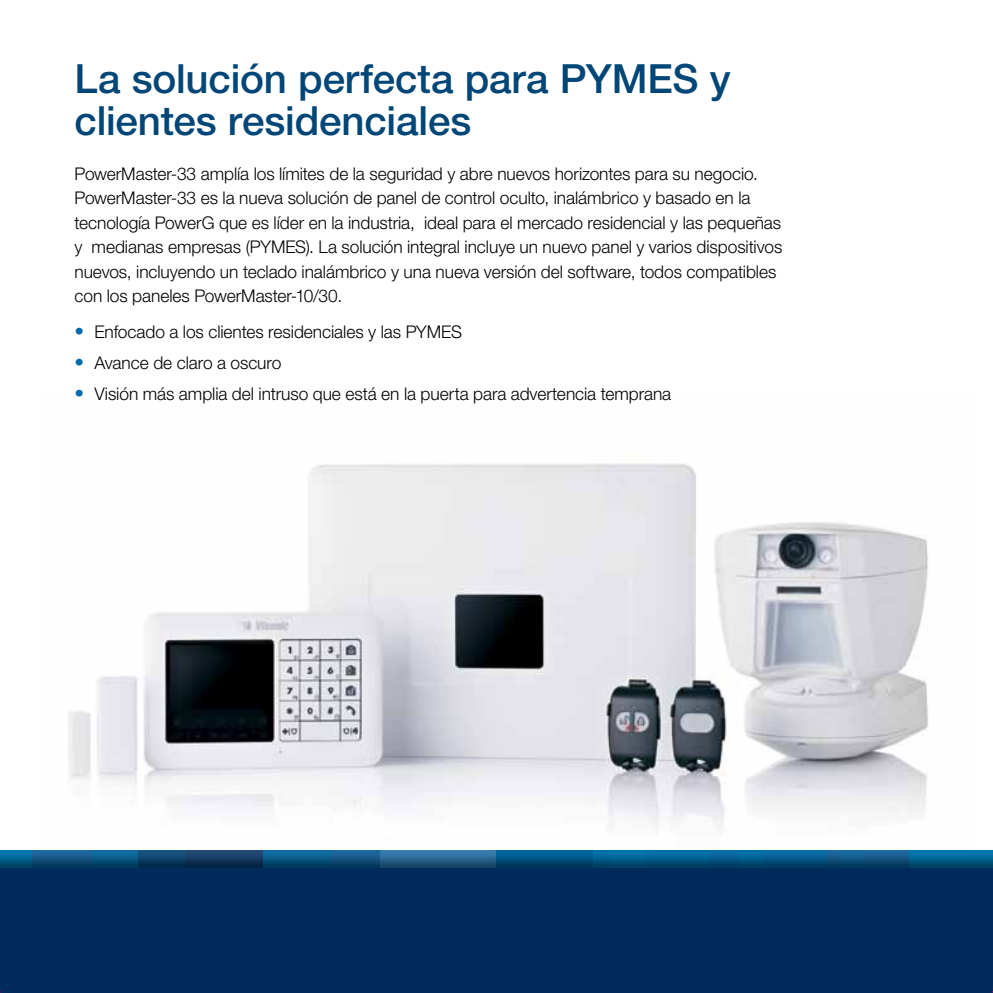
<style>
.page{position:relative;width:993px;height:993px;background:#fff}
.page>*{position:absolute;margin:0;border:0;box-sizing:border-box;transform-origin:0 0}
.t1{font:500 40.25px/42px "Helvetica Neue LT Pro";letter-spacing:-.005em;color:#004677}
.t2{font:300 19.25px "Helvetica Neue LT Pro";color:#0069aa}
.t3{font:300 17.5px/24.5px "Helvetica Neue LT Pro";letter-spacing:-.005em;color:#000}
</style>
<div class="page">
<img style="left:68px;top:463px;width:860px;height:366px">
<div style="left:0;top:850px;width:992px;height:142px;background:#002b5c"></div>
<img style="left:0;top:850px;width:992px;height:16px">
<hr style="left:0;top:0;width:1px;height:233px;background:#002b5c">
<h1 class="t1" style="left:74px;top:58px;width:657px">La solución perfecta para PYMES y clientes residenciales</h1>
<p class="t3" style="left:74px;top:161px;width:684px">PowerMaster-33 amplía los límites de la seguridad y abre nuevos horizontes para su negocio.</p>
<p class="t3" style="left:74px;top:185px;width:677px">PowerMaster-33 es la nueva solución de panel de control oculto, inalámbrico y basado en la</p>
<p class="t3" style="left:424px;top:210px;width:358px">ideal para el mercado residencial y las pequeñas</p>
<p class="t3" style="left:92px;top:210px;width:692px;text-indent:-17px">tecnología PowerG que es líder en la industria,<br>medianas empresas (PYMES .) La solución integral incluye un nuevo panel y varios dispositivos</p>
<p class="t3" style="left:74px;top:234px;width:703px">y<br>nuevos, incluyendo un teclado inalámbrico y una nueva versión del software, todos compatibles con los paneles PowerMaster-10/30.</p>
<p class="t3" style="left:94px;top:319px;width:369px">Enfocado a los clientes residenciales y las PYMES</p>
<p class="t2" style="left:74px;top:319px;width:11px">•</p>
<p class="t2" style="left:74px;top:350px;width:11px">•</p>
<p class="t2" style="left:74px;top:381px;width:11px">•</p>
<p class="t3" style="left:94px;top:350px;width:188px">Avance de claro a oscuro</p>
<p class="t3" style="left:94px;top:381px;width:578px">Visión más amplia del intruso que está en la puerta para advertencia temprana</p>
</div>
